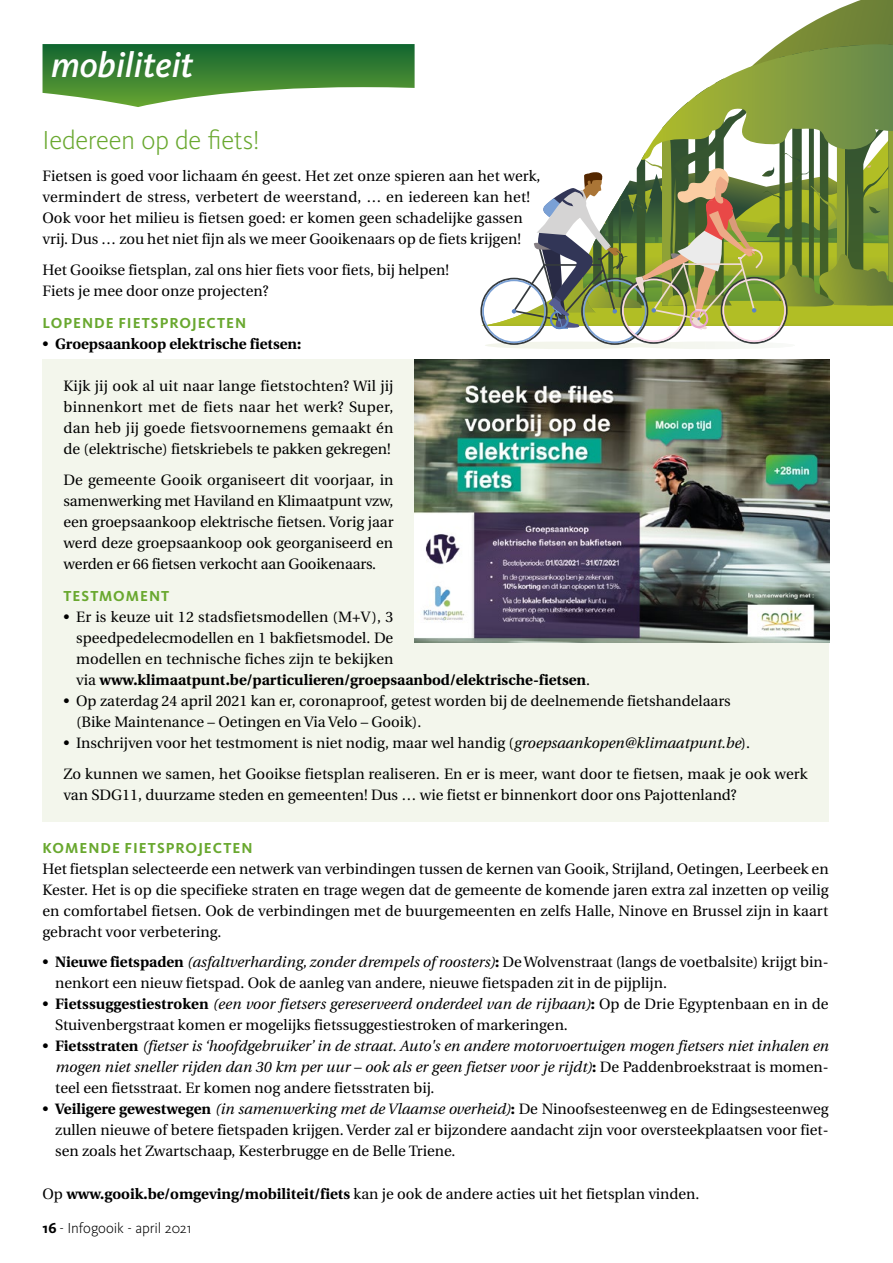
<style>
.page{position:relative;width:893px;height:1263px;background:#fff}
.page>*{position:absolute;margin:0;border:0;box-sizing:border-box;transform-origin:0 0}
.t1{font:italic 500 36px "Kievit OT";color:#fff}
.t2{font:300 27px "Kievit Pro";letter-spacing:-.01em;color:#69a82f}
.t3{font:15px/21px "Heuristica";color:#000}
.t4{font:italic 15px/21px "Heuristica";color:#000;text-align:justify}
.t5{font:700 15px "Kievit Pro";letter-spacing:.065em;color:#69a82f}
.t6{font:700 15px "Heuristica";color:#000}
.t7{font:300 15px "Kievit OT";letter-spacing:-.01em;color:#000}
.s1{font-weight:400}
.s2{font-weight:700}
.s3{font-style:italic}
.s4{font-style:normal}
.s5{font-weight:700;font-style:normal}
</style>
<div class="page">
<svg style="left:779px;top:0;width:114px;height:44px;fill:#758737"></svg>
<svg style="left:43px;top:44px;width:850px;height:305px"></svg>
<div style="left:43px;top:359px;width:786px;height:462px;background:#f3f6ec"></div>
<img style="left:415px;top:359px;width:414px;height:284px">
<h1 class="t1" style="left:51px;top:44px;width:144px">mobiliteit</h1>
<h2 class="t2" style="left:43px;top:124px;width:219px">Iedereen op de fiets!</h2>
<p class="t3" style="left:43px;top:165px;width:500px">Fietsen is goed voor lichaam én geest. Het zet onze spieren aan het werk, vermindert de stress, verbetert de weerstand, … en iedereen kan het!<br>Ook voor het milieu is fietsen goed: er komen geen schadelijke gassen vrij. Dus … zou het niet fijn als we meer Gooikenaars op de fiets krijgen!</p>
<p class="t3" style="left:43px;top:260px;width:408px">Het Gooikse fietsplan, zal ons hier fiets voor fiets, bij helpen!<br>Fiets je mee door onze projecten?</p>
<p class="t5" style="left:43px;top:313px;width:205px">LOPENDE FIETSPROJECTEN</p>
<p class="t6" style="left:43px;top:331px;width:260px"><span class="s1">•</span> Groepsaankoop elektrische fietsen:</p>
<p class="t3" style="left:64px;top:375px;width:331px;text-align:justify">Kijk jij ook al uit naar lange fietstochten? Wil jij binnenkort met de fiets naar het werk? Super, dan heb jij goede fietsvoornemens gemaakt én de (elektrische) fietskriebels te pakken gekregen!</p>
<p class="t3" style="left:64px;top:470px;width:332px;text-align:justify">De gemeente Gooik organiseert dit voorjaar, in samenwerking met Haviland en Klimaatpunt vzw, een groepsaankoop elektrische fietsen. Vorig jaar werd deze groepsaankoop ook georganiseerd en werden er 66 fietsen verkocht aan Gooikenaars.</p>
<p class="t5" style="left:64px;top:586px;width:107px">TESTMOMENT</p>
<p class="t3" style="left:76px;top:606px;width:515px;text-indent:-13px">• Er is keuze uit 12 stadsfietsmodellen (M+V), 3<br>speedpedelecmodellen en 1 bakfietsmodel. De<br>modellen en technische fiches zijn te bekijken<br>via <span class="s2">www.klimaatpunt.be/particulieren/groepsaanbod/elektrische-fietsen</span>.</p>
<p class="t3" style="left:76px;top:690px;width:656px;text-indent:-13px">• Op zaterdag 24 april 2021 kan er, coronaproof, getest worden bij de deelnemende fietshandelaars (Bike Maintenance – Oetingen en Via Velo – Gooik).</p>
<p class="t3" style="left:64px;top:727px;width:746px;line-height:31.5px">• Inschrijven voor het testmoment is niet nodig, maar wel handig (<span class="s3">groepsaankopen@klimaatpunt.be</span>).<br>Zo kunnen we samen, het Gooikse fietsplan realiseren. En er is meer, want door te fietsen, maak je ook werk</p>
<p class="t3" style="left:64px;top:785px;width:675px">van SDG11, duurzame steden en gemeenten! Dus … wie fietst er binnenkort door ons Pajottenland?</p>
<p class="t5" style="left:43px;top:838px;width:211px">KOMENDE FIETSPROJECTEN</p>
<p class="t3" style="left:43px;top:858px;width:788px;text-align:justify">Het fietsplan selecteerde een netwerk van verbindingen tussen de kernen van Gooik, Strijland, Oetingen, Leerbeek en Kester. Het is op die specifieke straten en trage wegen dat de gemeente de komende jaren extra zal inzetten op veilig en comfortabel fietsen. Ook de verbindingen met de buurgemeenten en zelfs Halle, Ninove en Brussel zijn in kaart gebracht voor verbetering.</p>
<p class="t3" style="left:55px;top:951px;width:775px;text-indent:-13px">• <span class="s2">Nieuwe fietspaden</span> <span class="s3">(asfaltverharding, zonder drempels of roosters)</span><span class="s2">:</span> De Wolvenstraat (langs de voetbalsite) krijgt bin&shy;nenkort een nieuw fietspad. Ook de aanleg van andere, nieuwe fietspaden zit in de pijplijn.</p>
<p class="t3" style="left:55px;top:993px;width:775px;text-indent:-13px">• <span class="s2">Fietssuggestiestroken</span> <span class="s3">(een voor fietsers gereserveerd onderdeel van de rijbaan)</span><span class="s2">:</span> Op de Drie Egyptenbaan en in de<br>Stuivenbergstraat komen er mogelijks fietssuggestiestroken of markeringen.</p>
<p class="t4" style="left:55px;top:1034px;width:775px;text-indent:-13px"><span class="s4">•</span> <span class="s5">Fietsstraten</span> (fietser is ‘hoofdgebruiker’ in de straat. Auto's en andere motorvoertuigen mogen fietsers niet inhalen en mogen niet sneller rijden dan 30 km per uur – ook als er geen fietser voor je rijdt)<span class="s5">:</span> <span class="s4">De Paddenbroekstraat is momen&shy;teel een fietsstraat. Er komen nog andere fietsstraten bij.</span></p>
<p class="t3" style="left:55px;top:1098px;width:775px;text-align:justify;text-indent:-13px">• <span class="s2">Veiligere gewestwegen</span> <span class="s3">(in samenwerking met de Vlaamse overheid)</span><span class="s2">:</span> De Ninoofsesteenweg en de Edingsesteenweg zullen nieuwe of betere fietspaden krijgen. Verder zal er bijzondere aandacht zijn voor oversteekplaatsen voor fiet&shy;sen zoals het Zwartschaap, Kesterbrugge en de Belle Triene.</p>
<p class="t3" style="left:43px;top:1184px;width:658px">Op <span class="s2">www.gooik.be/omgeving/mobiliteit/fiets</span> kan je ook de andere acties uit het fietsplan vinden.</p>
<p class="t7" style="left:43px;top:1219px;width:150px"><span class="s2">16</span> - Infogooik - april 2021</p>
</div>
